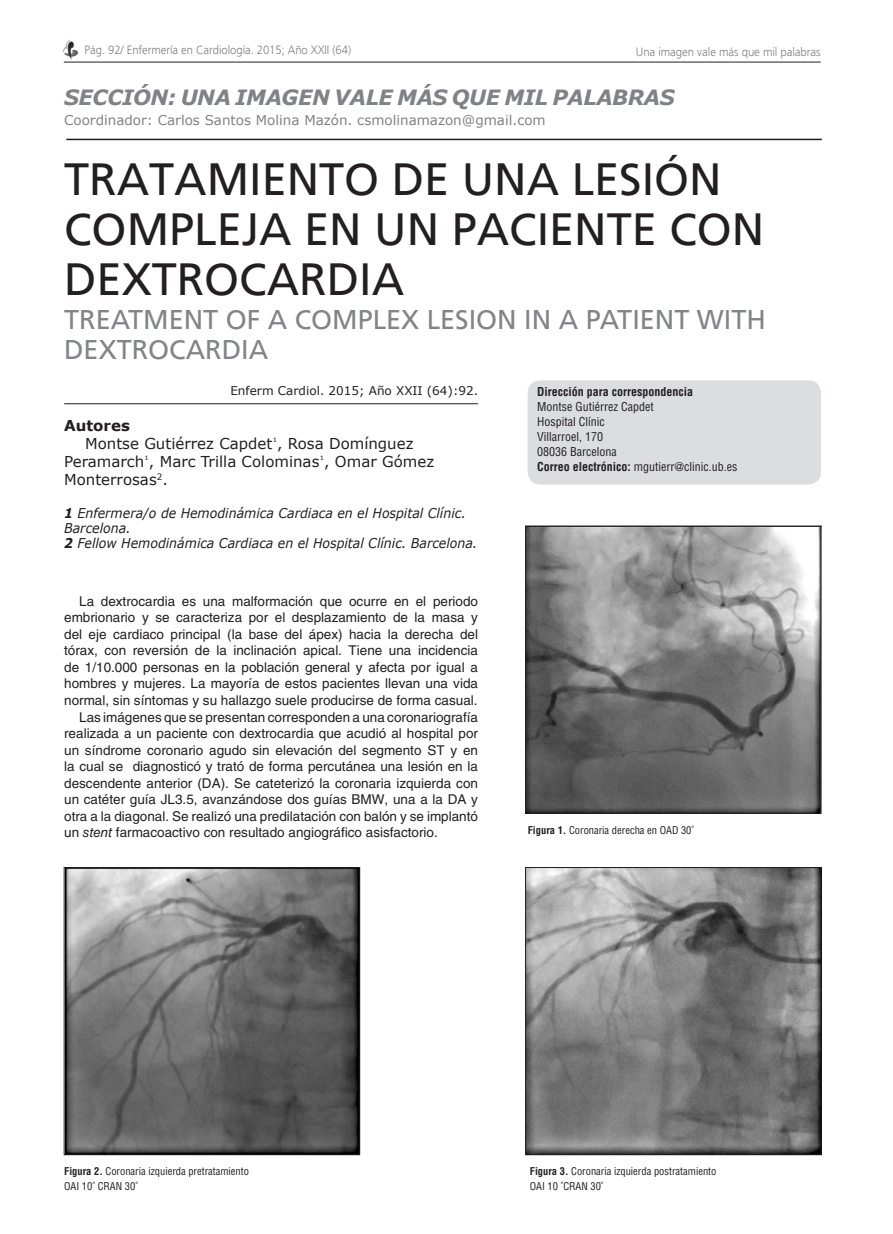
<style>
.page{position:relative;width:893px;height:1234px;background:#fff}
.page>*{position:absolute;margin:0;border:0;box-sizing:border-box;transform-origin:0 0}
.Titular_Articículo_M{font:45px/49.5px "Frutiger LT";color:#231f20}
.Titular_Articículo_M-2{font:27px/30px "Frutiger LT";color:#828487}
.folio_sección{font:italic 700 21px "Verdana";letter-spacing:-.02em;color:#808285}
.t1{font:15px/18px "Verdana";color:#231f20}
.t2{font:700 15px "Verdana";color:#231f20}
.Autores_Resumenes{font:13.5px/16.5px "Helvetica LT Std";color:#231f20;text-align:justify}
.t3{font:italic 13.5px/15px "Verdana";color:#231f20;scale:.93 1}
.coordinadora_de_secc{font:13.5px "Verdana";color:#808285}
.Autores_Resumenes-2{font:condensed 12px "Helvetica LT Std";color:#231f20}
.Folio{font:300 12px "Frutiger LT Std";letter-spacing:-.005em;color:#808285;scale:.94 1}
.t4{font:12px "Verdana";color:#231f20}
.Folio-2{font:300 12px "Frutiger LT Std";letter-spacing:-.005em;color:#808285;scale:.95 1}
.Autores_Resumenes-3{font:700 condensed 12px "Helvetica LT Std";color:#231f20}
.Autores_Resumenes-4{font:condensed 10.5px "Helvetica LT Std";color:#231f20}
.s1{font-weight:700}
.s2{font-style:italic}
</style>
<div class="page">
<img style="left:63px;top:40px;width:15px;height:18px">
<hr style="left:66px;top:139px;width:756px;height:1px;background:#231f20">
<hr style="left:64px;top:403px;width:414px;height:1px;background:#231f20">
<div style="left:528px;top:380px;width:293px;height:104px;background:#dcdddf;border-radius:13px"></div>
<img style="left:527px;top:527px;width:292px;height:284px">
<div style="left:525px;top:525px;width:296px;height:288px;border:1px solid #231f20"></div>
<img style="left:66px;top:868px;width:292px;height:284px">
<div style="left:64px;top:866px;width:296px;height:288px;border:1px solid #231f20"></div>
<img style="left:527px;top:868px;width:292px;height:284px">
<div style="left:525px;top:866px;width:296px;height:288px;border:1px solid #231f20"></div>
<hr style="left:64px;top:62px;width:757px;height:1px;background:#231f20">
<p class="Folio" style="left:85px;top:43px;width:285px">Pág. 92/ Enfermería en Cardiología. 2015; Año XXII (64)</p>
<p class="Folio-2" style="left:636px;top:45px;width:196px">Una imagen vale más que mil palabras</p>
<p class="folio_sección" style="left:64px;top:83px;width:612px">SECCIÓN: UNA IMAGEN VALE MÁS QUE MIL PALABRAS</p>
<p class="coordinadora_de_secc" style="left:64px;top:111px;width:483px">Coordinador: Carlos Santos Molina Mazón. csmolinamazon@gmail.com</p>
<p class="Titular_Articículo_M" style="left:64px;top:155px;width:702px">TRATAMIENTO DE UNA LESIÓN<br>COMPLEJA EN UN PACIENTE CON<br>DEXTROCARDIA</p>
<p class="Titular_Articículo_M-2" style="left:64px;top:304px;width:703px">TREATMENT OF A COMPLEX LESION IN A PATIENT WITH<br>DEXTROCARDIA</p>
<p class="t4" style="left:230px;top:382px;width:249px">Enferm Cardiol. 2015; Año XXII (64):92.</p>
<p class="t2" style="left:64px;top:414px;width:67px">Autores</p>
<p class="t1" style="left:64px;top:434px;width:372px;text-indent:21px">Montse Gutiérrez Capdet<sup>¹</sup>, Rosa Domínguez<br>Peramarch<sup>¹</sup>, Marc Trilla Colominas<sup>¹</sup>, Omar Gómez<br>Monterrosas<sup>2</sup>.</p>
<p class="t3" style="left:64px;top:505px;width:433px"><span class="s1">1</span> Enfermera/o de Hemodinámica Cardiaca en el Hospital Clínic.<br>Barcelona.</p>
<p class="t3" style="left:64px;top:535px;width:446px"><span class="s1">2</span> Fellow Hemodinámica Cardiaca en el Hospital Clínic. Barcelona.</p>
<p class="Autores_Resumenes-3" style="left:537px;top:384px;width:157px">Dirección para correspondencia</p>
<p class="Autores_Resumenes-2" style="left:537px;top:399px;width:118px">Montse Gutiérrez Capdet</p>
<p class="Autores_Resumenes-2" style="left:537px;top:414px;width:69px">Hospital Clínic</p>
<p class="Autores_Resumenes-2" style="left:537px;top:429px;width:67px">Villarroel, 170</p>
<p class="Autores_Resumenes-2" style="left:537px;top:444px;width:81px">08036 Barcelona</p>
<p class="Autores_Resumenes-2" style="left:537px;top:459px;width:202px"><span class="s1">Correo electrónico:</span> mgutierr@clinic.ub.es</p>
<p class="Autores_Resumenes" style="left:64px;top:592px;width:415px;text-indent:15px">La dextrocardia es una malformación que ocurre en el periodo embrionario y se caracteriza por el desplazamiento de la masa y del eje cardiaco principal (la base del ápex) hacia la derecha del tórax, con reversión de la inclinación apical. Tiene una incidencia de 1/10.000 personas en la población general y afecta por igual a hombres y mujeres. La mayoría de estos pacientes llevan una vida normal, sin síntomas y su hallazgo suele producirse de forma casual.</p>
<p class="Autores_Resumenes" style="left:64px;top:708px;width:415px;text-indent:15px">Las imágenes que se presentan corresponden a una coronariografía realizada a un paciente con dextrocardia que acudió al hospital por un síndrome coronario agudo sin elevación del segmento ST y en la cual se diagnosticó y trató de forma percutánea una lesión en la descendente anterior (DA). Se cateterizó la coronaria izquierda con un catéter guía JL3.5, avanzándose dos guías BMW, una a la DA y otra a la diagonal. Se realizó una predilatación con balón y se implantó un <span class="s2">stent</span> farmacoactivo con resultado angiográfico asisfactorio.</p>
<p class="Autores_Resumenes-4" style="left:528px;top:823px;width:168px"><span class="s1">Figura 1.</span> Coronaria derecha en OAD 30˚</p>
<p class="Autores_Resumenes-4" style="left:64px;top:1164px;width:186px"><span class="s1">Figura 2.</span> Coronaria izquierda pretratamiento</p>
<p class="Autores_Resumenes-4" style="left:64px;top:1179px;width:75px">OAI 10˚ CRAN 30˚</p>
<p class="Autores_Resumenes-4" style="left:530px;top:1164px;width:188px"><span class="s1">Figura 3.</span> Coronaria izquierda postratamiento</p>
<p class="Autores_Resumenes-4" style="left:530px;top:1179px;width:75px">OAI 10 ˚CRAN 30˚</p>
</div>
